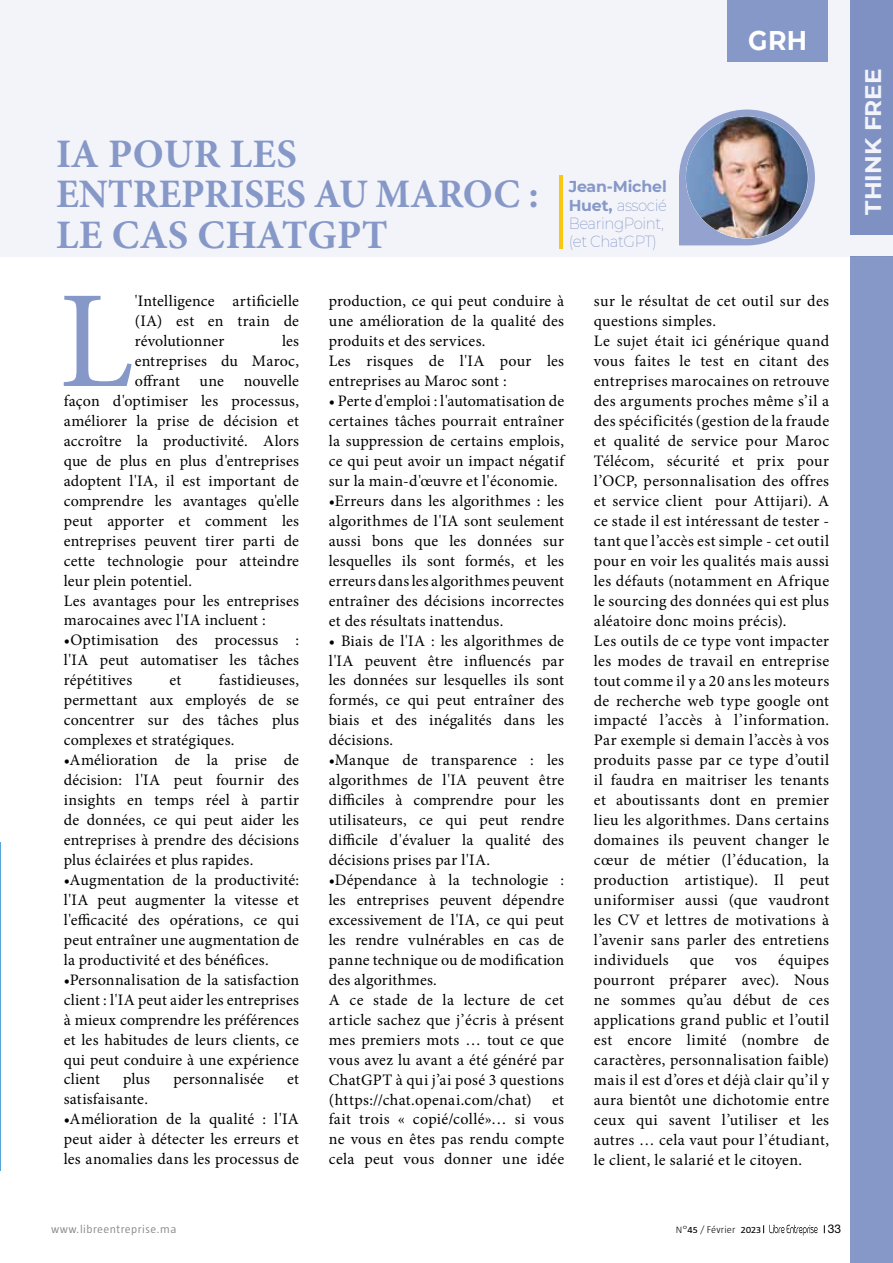
<style>
.page{position:relative;width:893px;height:1263px;background:#fff}
.page>*{position:absolute;margin:0;border:0;box-sizing:border-box;transform-origin:0 0}
.t1{font:138.75px "Minion Pro";color:#8698c8}
.t2{font:700 40.5px "Minion Pro";letter-spacing:-.01em;color:#8698c8}
.t3{font:700 27px "Montserrat";color:#fff;scale:.93 1}
.t4{font:700 22.5px "Montserrat";color:#fff}
.t5{font:15.9px/20px "Minion Pro";letter-spacing:.015em;color:#000;text-align:justify}
.t6{font:200 15.75px/18.3px "Montserrat";letter-spacing:-.03em;color:#8698c8;scale:.95 1}
.t7{font:12px "Helvetica Neue";color:#000}
.t8{font:300 11.4px "Taz";letter-spacing:.04em;color:#87888a;scale:1.11 1}
.t9{font:300 10.05px "Taz";letter-spacing:.02em;color:#000;scale:1.08 1}
.s1{font-weight:700}
.s2{font-size:9.3px}
.s3{font-weight:400;font-size:9.3px}
</style>
<div class="page">
<svg style="left:763px;top:1225px;width:54px;height:10px"></svg>
<div style="left:0;top:0;width:893px;height:256px;background:#f3f4f9"></div>
<div style="left:850px;top:0;width:43px;height:234px;background:#7f91c3"></div>
<div style="left:850px;top:256px;width:43px;height:1007px;background:#8698c8"></div>
<div style="left:727px;top:0;width:101px;height:62px;background:#8698c8"></div>
<svg style="left:679px;top:110px;width:136px;height:135px"></svg>
<img style="left:686px;top:116px;width:122px;height:122px;border-radius:61px">
<hr style="left:559px;top:175px;width:3px;height:73px;background:#f7c712">
<hr style="left:0;top:842px;width:1px;height:328px;background:#58a6d7">
<h2 class="t2" style="left:56px;top:125px;width:81px">IA POUR</h2>
<h2 class="t2" style="left:230px;top:125px;width:23px">LES</h2>
<h2 class="t2" style="left:56px;top:166px;width:24px">ENTREPRISES</h2>
<h2 class="t2" style="left:314px;top:166px;width:125px">AU MAROC</h2>
<h2 class="t2" style="left:528px;top:166px;width:12px">:</h2>
<h2 class="t2" style="left:56px;top:206px;width:82px">LE CAS</h2>
<h2 class="t2" style="left:198px;top:206px;width:192px">CHATGPT</h2>
<p class="t6" style="left:569px;top:177px;width:105px"><span class="s1">Jean-Michel<br>Huet,</span> associé<br>BearingPoint, (et ChatGPT)</p>
<h3 class="t3" style="left:748px;top:21px;width:65px">GRH</h3>
<h1 class="t1" style="left:59px;top:249px;width:76px">L</h1>
<p class="t5" style="left:135px;top:291px;width:166px">'Intelligence artificielle (IA) est en train de révolutionner</p>
<p class="t5" style="left:282px;top:331px;width:18px">les</p>
<p class="t5" style="left:135px;top:351px;width:166px">entreprises du Maroc,</p>
<p class="t5" style="left:135px;top:371px;width:166px">offrant une nouvelle</p>
<p class="t5" style="left:64px;top:391px;width:237px">façon d'optimiser les processus,</p>
<p class="t5" style="left:64px;top:411px;width:237px">améliorer la prise de décision et</p>
<p class="t5" style="left:64px;top:431px;width:237px">accroître la productivité. Alors</p>
<p class="t5" style="left:64px;top:451px;width:237px">que de plus en plus d'entreprises</p>
<p class="t5" style="left:64px;top:471px;width:237px">adoptent l'IA, il est important de</p>
<p class="t5" style="left:64px;top:491px;width:237px">comprendre les avantages qu'elle</p>
<p class="t5" style="left:64px;top:511px;width:237px">peut apporter et comment les</p>
<p class="t5" style="left:64px;top:531px;width:237px">entreprises peuvent tirer parti de</p>
<p class="t5" style="left:64px;top:551px;width:237px">cette technologie pour atteindre</p>
<p class="t5" style="left:64px;top:571px;width:130px">leur plein potentiel.</p>
<p class="t5" style="left:64px;top:590px;width:237px">Les avantages pour les entreprises</p>
<p class="t5" style="left:64px;top:610px;width:203px">marocaines avec l'IA incluent :</p>
<p class="t5" style="left:64px;top:630px;width:237px">•Optimisation des processus : l'IA peut automatiser les tâches répétitives</p>
<p class="t5" style="left:64px;top:670px;width:237px;text-indent:155px">fastidieuses, permettant aux employés de se concentrer sur des tâches plus complexes et stratégiques.</p>
<p class="t5" style="left:64px;top:750px;width:237px">•Amélioration de la prise de décision: l'IA peut fournir des insights en temps réel à partir de données, ce qui peut aider les entreprises à prendre des décisions plus éclairées et plus rapides.</p>
<p class="t5" style="left:64px;top:870px;width:237px">•Augmentation de la productivité: l'IA peut augmenter la vitesse et l'efficacité des opérations, ce qui peut entraîner une augmentation de la productivité et des bénéfices.</p>
<p class="t5" style="left:64px;top:970px;width:237px">•Personnalisation de la satisfaction client : l'IA peut aider les entreprises à mieux comprendre les préférences et les habitudes de leurs clients, ce qui peut conduire à une expérience client</p>
<p class="t5" style="left:170px;top:670px;width:13px">et</p>
<p class="t5" style="left:123px;top:1069px;width:28px">plus</p>
<p class="t5" style="left:173px;top:1069px;width:92px">personnalisée</p>
<p class="t5" style="left:287px;top:1069px;width:13px">et</p>
<p class="t5" style="left:64px;top:1089px;width:86px">satisfaisante.</p>
<p class="t5" style="left:64px;top:1109px;width:237px">•Amélioration de la qualité : l'IA peut aider à détecter les erreurs et les anomalies dans les processus de</p>
<p class="t5" style="left:329px;top:291px;width:237px;text-align:left">production, ce qui peut conduire à une amélioration de la qualité des produits et des services.<br>Les risques de l'IA pour les entreprises au Maroc sont :</p>
<p class="t5" style="left:329px;top:391px;width:237px">• Perte d'emploi : l'automatisation de certaines tâches pourrait entraîner la suppression de certains emplois, ce qui peut avoir un impact négatif sur la main-d'œuvre et l'économie.</p>
<p class="t5" style="left:329px;top:491px;width:237px">•Erreurs dans les algorithmes : les algorithmes de l'IA sont seulement aussi bons que les données sur lesquelles ils sont formés, et les erreurs dans les algorithmes peuvent entraîner des décisions incorrectes et des résultats inattendus.</p>
<p class="t5" style="left:329px;top:631px;width:237px">• Biais de l'IA : les algorithmes de l'IA peuvent être influencés par les données sur lesquelles ils sont formés, ce qui peut entraîner des biais et des inégalités dans les décisions.</p>
<p class="t5" style="left:329px;top:750px;width:237px">•Manque de transparence : les algorithmes de l'IA peuvent être difficiles à comprendre pour les utilisateurs, ce qui peut rendre difficile d'évaluer la qualité des décisions prises par l'IA.</p>
<p class="t5" style="left:329px;top:870px;width:237px;text-align:left">•Dépendance à la technologie : les entreprises peuvent dépendre excessivement de l'IA, ce qui peut les rendre vulnérables en cas de panne technique ou de modification des algorithmes.<br>A ce stade de la lecture de cet article sachez que j’écris à présent mes premiers mots … tout ce que vous avez lu avant a été généré par<br>ChatGPT à qui j’ai posé 3 questions (https://chat.openai.com/chat)</p>
<p class="t5" style="left:329px;top:1089px;width:237px;text-indent:223px">et fait trois « copié/collé»… si vous ne vous en êtes pas rendu compte cela peut vous donner une idée</p>
<p class="t5" style="left:594px;top:291px;width:237px;text-align:left">sur le résultat de cet outil sur des questions simples.<br>Le sujet était ici générique quand vous faites le test en citant des entreprises marocaines on retrouve des arguments proches même s’il a des spécificités (gestion de la fraude et qualité de service pour Maroc Télécom, sécurité et prix pour l’OCP, personnalisation des offres et service client pour Attijari). A ce stade il est intéressant de tester - tant que l’accès est simple - cet outil pour en voir les qualités mais aussi les défauts (notamment en Afrique le sourcing des données qui est plus aléatoire donc moins précis).<br>Les outils de ce type vont impacter les modes de travail en entreprise tout comme il y a 20 ans les moteurs de recherche web type google ont impacté l’accès à l’information.<br>Par exemple si demain l’accès à vos produits passe par ce type d’outil il faudra en maitriser les tenants et aboutissants dont en premier lieu les algorithmes. Dans certains domaines ils peuvent changer le cœur de métier (l’éducation, la production artistique). Il peut uniformiser aussi (que vaudront les CV et lettres de motivations à l’avenir sans parler des entretiens individuels</p>
<p class="t5" style="left:594px;top:950px;width:237px;text-indent:184px">équipes pourront préparer avec). Nous ne sommes qu’au début de ces applications grand public et l’outil est encore limité (nombre de caractères, personnalisation faible) mais il est d’ores et déjà clair qu’il y aura bientôt une dichotomie entre ceux qui savent l’utiliser et les autres … cela vaut pour l’étudiant, le client, le salarié et le citoyen.</p>
<p class="t5" style="left:690px;top:950px;width:25px">que</p>
<p class="t5" style="left:735px;top:950px;width:23px">vos</p>
<p class="t8" style="left:51px;top:1223px;width:114px">www.libreentreprise.ma</p>
<p class="t9" style="left:676px;top:1223px;width:80px"><span class="s2">N°</span><span class="s3">45</span> <span class="s2">/</span> Février <span class="s3">2023</span></p>
<p class="t7" style="left:828px;top:1221px;width:15px">33</p>
<h3 class="t4" style="left:857px;top:215px;width:148px;rotate:-90deg">THINK FREE</h3>
</div>
